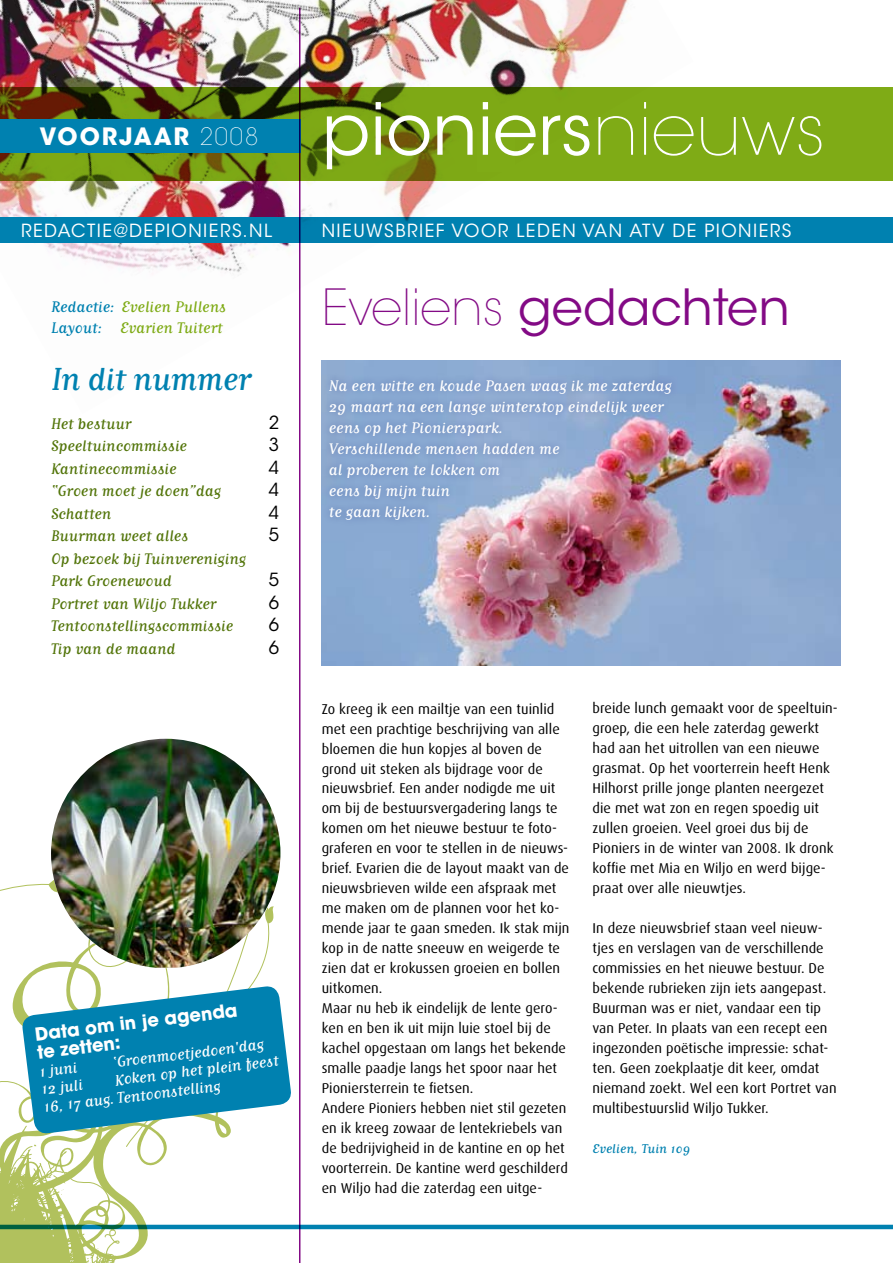
<style>
.page{position:relative;width:893px;height:1263px;background:#fff}
.page>*{position:absolute;margin:0;border:0;box-sizing:border-box;transform-origin:0 0}
.t1{font:71.25px "ITC Avant Garde Std";color:#fff}
.t2{font:49.5px "ITC Avant Garde Std";color:#830a85}
.t3{font:37.5px "Matrix Script";letter-spacing:-.02em;color:#0081b0}
.t4{font:700 23.7px "ITC Avant Garde Std";letter-spacing:.08em;color:#fff}
.t5{font:18px/21px "Matrix Script";color:#fff}
.t6{font:18px/22.5px "Matrix Script";color:#53750a}
.t7{font:18px "ITC Avant Garde Std";letter-spacing:.08em;color:#fff}
.t8{font:18px/21px "Matrix Script";color:#7fab16}
.t9{font:700 18px/18px "ITC Avant Garde Std";color:#fff}
.t10{font:18px "ITC Avant Garde Std";color:#000}
.t11{font:15px "Matrix Script";letter-spacing:.005em;color:#0081b0}
.t12{font:14.25px/20px "Dax";letter-spacing:.005em;color:#000}
.s1{font-weight:200}
.s2{color:#0081b0}
</style>
<div class="page">
<img style="left:0;top:0;width:629px;height:414px">
<div style="left:0;top:217px;width:893px;height:26px;background:#0081b0"></div>
<hr style="left:0;top:1225px;width:893px;height:4px;background:#0081b0">
<svg style="left:0;top:87px;width:893px;height:94px;background:#749513"></svg>
<div style="left:0;top:119px;width:300px;height:34px;background:#0081b0"></div>
<hr style="left:299px;top:8px;width:1px;height:1255px;background:#830a85">
<img style="left:322px;top:360px;width:518px;height:306px">
<img style="left:61px;top:739px;width:209px;height:66px">
<div style="left:321px;top:372px;width:436px;height:302px;background:#243285;opacity:.4"></div>
<img style="left:0;top:805px;width:292px;height:458px">
<h3 class="t4" style="left:40px;top:121px;width:220px">VOORJAAR <span class="s1">2008</span></h3>
<h1 class="t1" style="left:322px;top:86px;width:505px">PIONIERS<span class="s1">nieuws</span></h1>
<p class="t7" style="left:21px;top:220px;width:253px">REDACTIE@DEPIONIERS.NL</p>
<p class="t7" style="left:322px;top:220px;width:321px">NIEUWSBRIEF VOOR LEDEN VAN ATV</p>
<p class="t7" style="left:672px;top:220px;width:121px">DE PIONIERS</p>
<p class="t8" style="left:51px;top:296px;width:176px"><span class="s2">Redactie:</span> Evelien Pullens<br><span class="s2">Layout:</span> Evarien Tuitert</p>
<h3 class="t3" style="left:51px;top:360px;width:201px">In dit nummer</h3>
<p class="t6" style="left:51px;top:412px;width:82px">Het bestuur</p>
<p class="t10" style="left:269px;top:411px;width:12px">2</p>
<p class="t6" style="left:51px;top:434px;width:137px">Speeltuincommissie</p>
<p class="t10" style="left:269px;top:434px;width:12px">3</p>
<p class="t6" style="left:51px;top:457px;width:127px">Kantinecommissie</p>
<p class="t10" style="left:269px;top:456px;width:12px">4</p>
<p class="t6" style="left:51px;top:479px;width:171px">“Groen moet je doen”dag</p>
<p class="t10" style="left:269px;top:479px;width:12px">4</p>
<p class="t6" style="left:51px;top:502px;width:62px">Schatten</p>
<p class="t10" style="left:269px;top:501px;width:12px">4</p>
<p class="t6" style="left:51px;top:524px;width:139px">Buurman weet alles</p>
<p class="t10" style="left:269px;top:524px;width:12px">5</p>
<p class="t6" style="left:51px;top:547px;width:196px">Op bezoek bij Tuinvereniging<br>Park Groenewoud</p>
<p class="t10" style="left:269px;top:569px;width:12px">5</p>
<p class="t6" style="left:51px;top:592px;width:167px">Portret van Wiljo Tukker</p>
<p class="t10" style="left:269px;top:591px;width:12px">6</p>
<p class="t6" style="left:51px;top:614px;width:184px">Tentoonstellingscommissie</p>
<p class="t10" style="left:269px;top:614px;width:12px">6</p>
<p class="t6" style="left:51px;top:637px;width:126px">Tip van de maand</p>
<p class="t10" style="left:269px;top:636px;width:12px">6</p>
<p class="t9" style="left:34px;top:1025px;width:206px;rotate:-7deg">DATA OM IN JE AGENDA<br>TE ZETTEN:</p>
<p class="t5" style="left:38px;top:1061px;width:39px;rotate:-7deg">1 juni</p>
<p class="t5" style="left:111px;top:1052px;width:153px;rotate:-7deg">‘Groenmoetjedoen'dag</p>
<p class="t5" style="left:41px;top:1080px;width:240px;line-height:18px;text-indent:73px;rotate:-7deg">Koken op het plein feest<br>16, 17 aug.Tentoonstelling</p>
<p class="t5" style="left:41px;top:1078px;width:43px;rotate:-7deg">12 juli</p>
<h2 class="t2" style="left:322px;top:277px;width:470px"><span class="s1">Eveliens</span> GEDACHTEN</h2>
<p class="t5" style="left:329px;top:375px;width:344px">Na een witte en koude Pasen waag ik me zaterdag<br>29 maart na een lange winterstop eindelijk weer eens op het Pionierspark.<br>Verschillende mensen hadden me<br>al proberen te lokken om<br>eens bij mijn tuin<br>te gaan kijken.</p>
<p class="t12" style="left:322px;top:699px;width:249px">Zo kreeg ik een mailtje van een tuinlid met een prachtige beschrijving van alle bloemen die hun kopjes al boven de grond uit steken als bijdrage voor de nieuwsbrief. Een ander nodigde me uit om bij de bestuursvergadering langs te komen om het nieuwe bestuur te foto&shy;graferen en voor te stellen in de nieuws&shy;brief. Evarien die de layout maakt van de nieuwsbrieven wilde een afspraak met me maken om de plannen voor het ko&shy;mende jaar te gaan smeden. Ik stak mijn kop in de natte sneeuw en weigerde te zien dat er krokussen groeien en bollen uitkomen.<br>Maar nu heb ik eindelijk de lente gero&shy;ken en ben ik uit mijn luie stoel bij de kachel opgestaan om langs het bekende smalle paadje langs het spoor naar het Pioniersterrein te fietsen.<br>Andere Pioniers hebben niet stil gezeten en ik kreeg zowaar de lentekriebels van de bedrijvigheid in de kantine en op het voorterrein. De kantine werd geschilderd en Wiljo had die zaterdag een uitge-</p>
<p class="t12" style="left:592px;top:699px;width:247px">breide lunch gemaakt voor de speeltuin&shy;groep, die een hele zaterdag gewerkt had aan het uitrollen van een nieuwe grasmat. Op het voorterrein heeft Henk Hilhorst prille jonge planten neergezet die met wat zon en regen spoedig uit zullen groeien. Veel groei dus bij de Pioniers in de winter van 2008. Ik dronk koffie met Mia en Wiljo en werd bijge&shy;praat over alle nieuwtjes.</p>
<p class="t12" style="left:592px;top:918px;width:246px">In deze nieuwsbrief staan veel nieuw&shy;tjes en verslagen van de verschillende commissies en het nieuwe bestuur. De bekende rubrieken zijn iets aangepast.<br>Buurman was er niet, vandaar een tip van Peter. In plaats van een recept een ingezonden poëtische impressie: schat&shy;ten. Geen zoekplaatje dit keer, omdat niemand zoekt. Wel een kort Portret van multibestuurslid Wiljo Tukker.</p>
<p class="t11" style="left:592px;top:1141px;width:99px">Evelien, Tuin 109</p>
</div>
